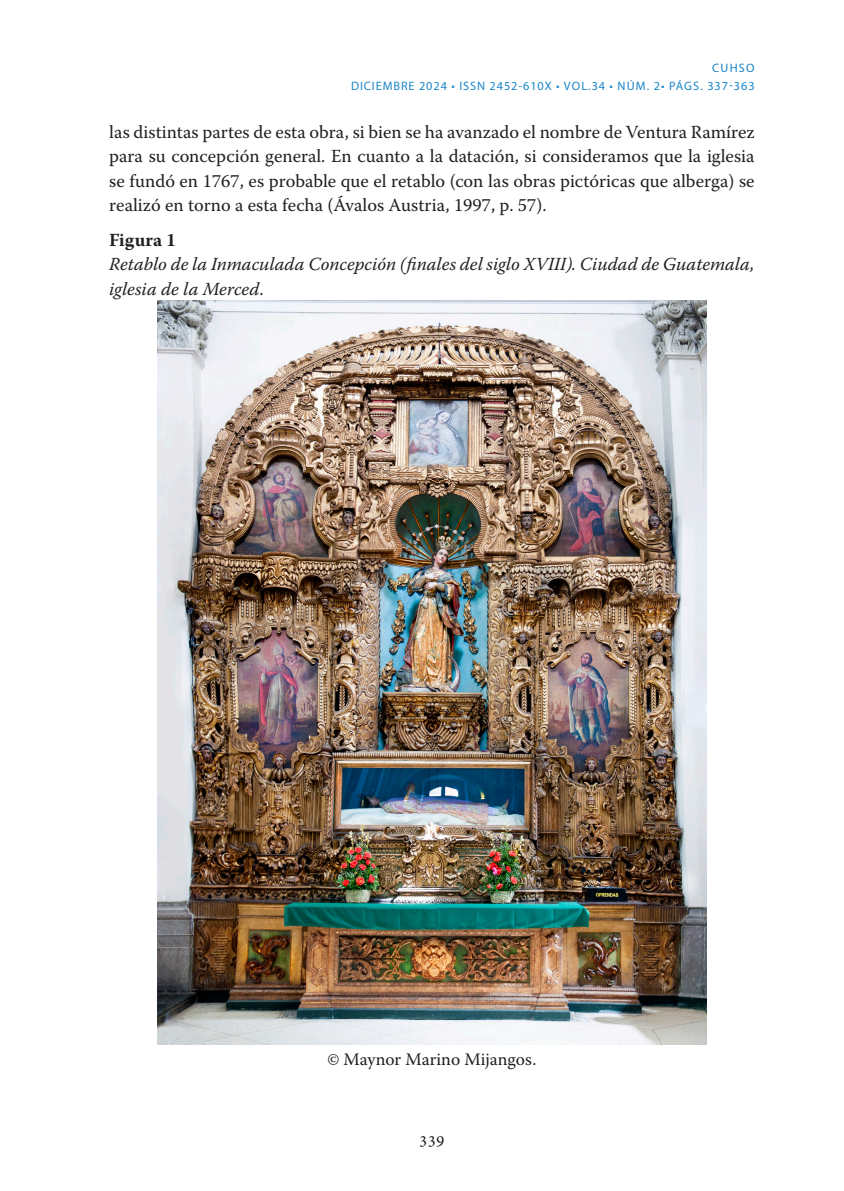
<style>
.page{position:relative;width:844px;height:1191px;background:#fff}
.page>*{position:absolute;margin:0;border:0;box-sizing:border-box;transform-origin:0 0}
.t1{font:18.38px/24.5px "Warnock Pro";color:#231f20;text-align:justify}
.t2{font:italic 18.38px/24.5px "Warnock Pro";color:#231f20}
.t3{font:700 18.38px "Warnock Pro";color:#231f20}
.t4{font:17.5px "Warnock Pro";color:#231f20}
.t5{font:17.5px "Minion Pro";color:#231f20}
.chs-head-1{font:12.25px "Myriad Pro";letter-spacing:.075em;color:#1b86c8}
.chs-head-1-2{font:12.25px "Myriad Pro";letter-spacing:.095em;color:#1b86c8}
.s1{font-style:inherit}
.s2{font-style:normal}
</style>
<div class="page">
<img style="left:158px;top:300px;width:548px;height:744px">
<p class="chs-head-1-2" style="left:712px;top:61px;width:44px">CUHSO</p>
<p class="chs-head-1" style="left:351px;top:78px;width:405px"><span class="s1">DICIEMBRE 2024</span> • <span class="s1">ISSN 2452-610X</span> • VOL.34 • NÚM. 2• PÁGS. 337-363</p>
<p class="t1" style="left:109px;top:119px;width:646px">las distintas partes de esta obra, si bien se ha avanzado el nombre de Ventura Ramírez para su concepción general. En cuanto a la datación, si consideramos que la iglesia se fundó en 1767, es probable que el retablo (con las obras pictóricas que alberga) se realizó en torno a esta fecha (Ávalos Austria, 1997, p. 57).</p>
<p class="t3" style="left:109px;top:228px;width:68px">Figura 1</p>
<p class="t2" style="left:109px;top:251px;width:646px">Retablo de la Inmaculada Concepción (finales del siglo XVIII). Ciudad de Guatemala, iglesia de la Merced<span class="s2">.</span></p>
<p class="t4" style="left:327px;top:1049px;width:210px">© Maynor Marino Mijangos.</p>
<p class="t5" style="left:419px;top:1126px;width:27px">339</p>
</div>
